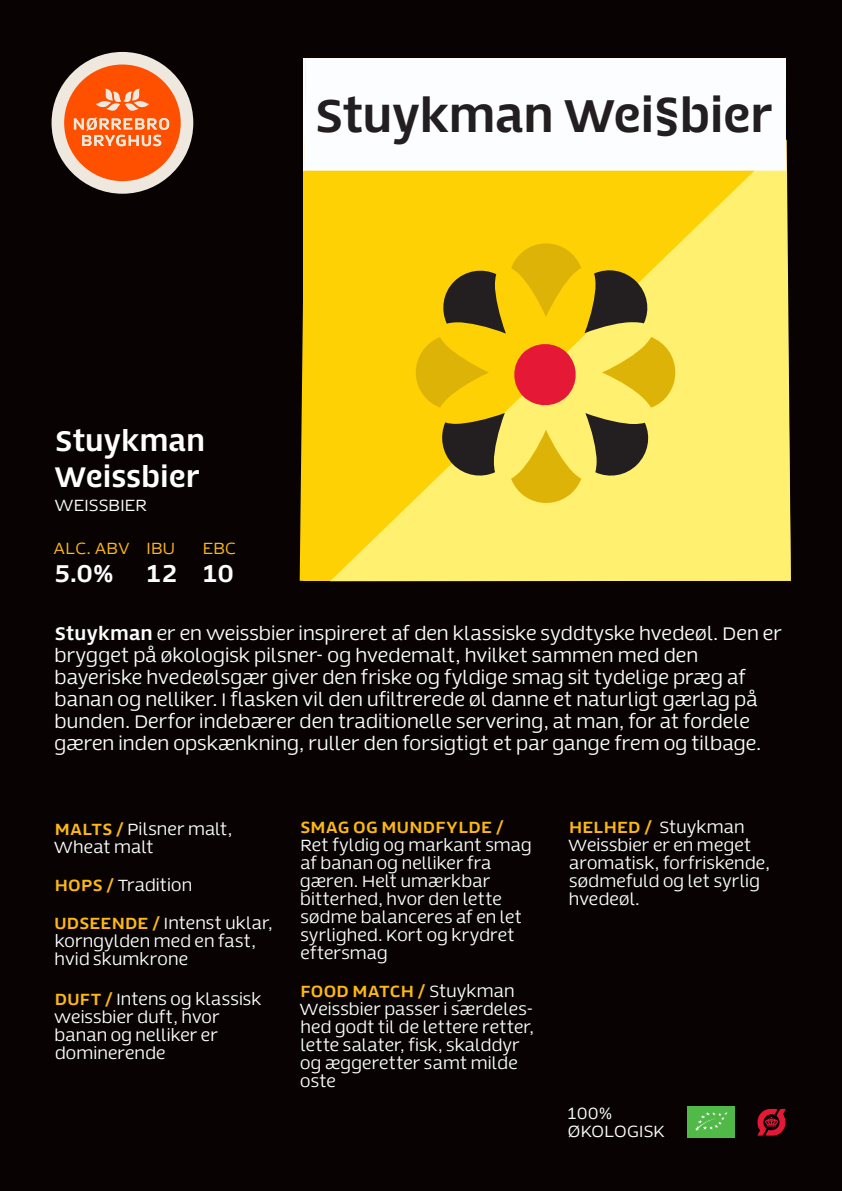
<style>
.page{position:relative;width:842px;height:1191px;background:#080302}
.page>*{position:absolute;margin:0;border:0;box-sizing:border-box;transform-origin:0 0}
.t1{font:700 45.4px "A2 Brew Type DISPLAY";letter-spacing:-.01em;color:#231f20}
.t2{font:700 28px/36px "A2 Brew Type DISPLAY";color:#fff}
.t3{font:700 24px "A2 Brew Type";color:#fbfdfe}
.t4{font:300 18px/22px "A2 Brew Type";letter-spacing:.005em;color:#fbfdfe}
.t5{font:300 16px/18px "A2 Brew Type";letter-spacing:.01em;color:#fbfdfe}
.t6{font:700 16px "A2 Brew Type";letter-spacing:.015em;color:#fcb814}
.t7{font:300 16px "A2 Brew Type";letter-spacing:.015em;color:#fcb814}
.s1{font-weight:700}
.s2{font-weight:700;color:#fcb814}
</style>
<div class="page">
<svg style="left:300px;top:58px;width:30px;height:523px;background:#e8bf06"></svg>
<svg style="left:330px;top:139px;width:461px;height:442px;background:#fde03f"></svg>
<div style="left:304px;top:58px;width:482px;height:113px;background:#fbfdfe"></div>
<svg style="left:416px;top:243px;width:259px;height:260px;background:#d5b22d"></svg>
<div style="left:52px;top:52px;width:141px;height:142px;background:#eee8df;border-radius:50%"></div>
<div style="left:64px;top:65px;width:117px;height:116px;background:#ff5000;border-radius:50%"></div>
<svg style="left:74px;top:118px;width:95px;height:28px"></svg>
<svg style="left:96px;top:89px;width:53px;height:22px"></svg>
<div style="left:687px;top:1105px;width:47px;height:32px;background:#51b948"></div>
<svg style="left:695px;top:1112px;width:33px;height:19px"></svg>
<svg style="left:757px;top:1108px;width:29px;height:27px"></svg>
<h1 class="t1" style="left:315px;top:89px;width:459px">Stuykman Wei§bier</h1>
<h2 class="t2" style="left:54px;top:424px;width:152px">Stuykman<br>Weissbier</h2>
<p class="t5" style="left:54px;top:497px;width:94px">WEISSBIER</p>
<p class="t7" style="left:54px;top:539px;width:78px">ALC. ABV</p>
<h3 class="t3" style="left:54px;top:559px;width:62px">5.0%</h3>
<p class="t7" style="left:147px;top:539px;width:30px">IBU</p>
<h3 class="t3" style="left:146px;top:559px;width:33px">12</h3>
<p class="t7" style="left:203px;top:539px;width:35px">EBC</p>
<h3 class="t3" style="left:203px;top:559px;width:33px">10</h3>
<p class="t4" style="left:55px;top:623px;width:729px"><span class="s1">Stuykman</span> er en weissbier inspireret af den klassiske syddtyske hvedeøl. Den er brygget på økologisk pilsner- og hvedemalt, hvilket sammen med den bayeriske hvedeølsgær giver den friske og fyldige smag sit tydelige præg af banan og nelliker. I flasken vil den ufiltrerede øl danne et naturligt gærlag på bunden. Derfor indebærer den traditionelle servering, at man, for at fordele gæren inden opskænkning, ruller den forsigtigt et par gange frem og tilbage.</p>
<p class="t5" style="left:54px;top:820px;width:180px"><span class="s2">MALTS /</span> Pilsner malt,<br>Wheat malt</p>
<p class="t5" style="left:55px;top:876px;width:139px"><span class="s2">HOPS /</span> Tradition</p>
<p class="t5" style="left:54px;top:914px;width:220px"><span class="s2">UDSEENDE /</span> Intenst uklar, korngylden med en fast, hvid skumkrone</p>
<p class="t5" style="left:54px;top:990px;width:209px"><span class="s2">DUFT /</span> Intens og klassisk weissbier duft, hvor banan og nelliker er dominerende</p>
<p class="t6" style="left:300px;top:818px;width:205px">SMAG OG MUNDFYLDE /</p>
<p class="t5" style="left:300px;top:837px;width:233px">Ret fyldig og markant smag af banan og nelliker fra gæren. Helt umærkbar bitterhed, hvor den lette sødme balanceres af en let syrlighed. Kort og krydret eftersmag</p>
<p class="t5" style="left:300px;top:983px;width:236px"><span class="s2">FOOD MATCH /</span> Stuykman<br>Weissbier passer i særdeles&shy;hed godt til de lettere retter, lette salater, fisk, skalddyr og æggeretter samt milde oste</p>
<p class="t5" style="left:568px;top:819px;width:203px"><span class="s2">HELHED /</span> Stuykman<br>Weissbier er en meget aromatisk, forfriskende, sødmefuld og let syrlig hvedeøl.</p>
<p class="t5" style="left:567px;top:1104px;width:99px">100%<br>ØKOLOGISK</p>
</div>
